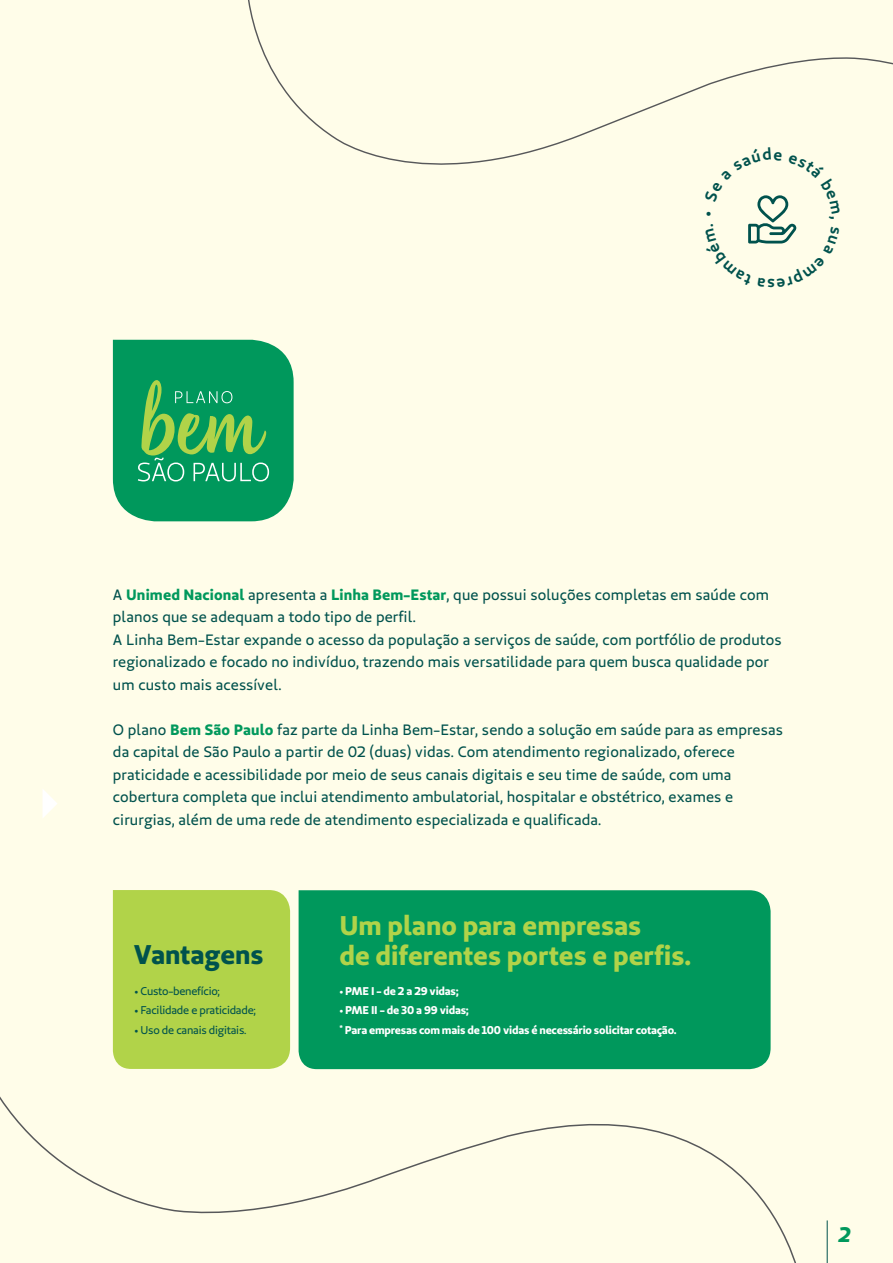
<style>
.page{position:relative;width:893px;height:1263px;background:#fffde9}
.page>*{position:absolute;margin:0;border:0;box-sizing:border-box;transform-origin:0 0}
.t1{font:27px/30px "Unimed Sans 2020 Bold";color:#b1d349}
.t2{font:27px "Unimed Sans 2020 Bold";color:#00524d}
.t3{font:italic 21px "Unimed Sans 2020 Bold";color:#00985c}
.t4{font:15px/22.5px "Unimed Sans 2020 Regular";letter-spacing:.01em;color:#00524d}
.t5{font:11.25px/19.5px "Unimed Sans 2020 Bold";letter-spacing:-.02em;color:#fff}
.t6{font:11.25px "Unimed Sans 2020 Regular";letter-spacing:-.02em;color:#00524d}
.s1{font-family:"Unimed Sans 2020 Bold";color:#00985c}
</style>
<div class="page">
<div style="left:113px;top:890px;width:177px;height:172px;background:#b1d349"></div>
<div style="left:299px;top:890px;width:472px;height:172px;background:#00985c"></div>
<svg style="left:43px;top:790px;width:14px;height:28px"></svg>
<hr style="left:827px;top:1220px;width:1px;height:43px;background:#00524d">
<svg style="left:113px;top:340px;width:181px;height:181px;background:#1da262"></svg>
<svg style="left:248px;top:0;width:645px;height:165px"></svg>
<svg style="left:0;top:1062px;width:796px;height:201px"></svg>
<svg style="left:704px;top:148px;width:136px;height:96px"></svg>
<p class="t4" style="left:113px;top:583px;width:670px">A <span class="s1">Unimed Nacional</span> apresenta a <span class="s1">Linha Bem-Estar</span>, que possui soluções completas em saúde com planos que se adequam a todo tipo de perfil.<br>A Linha Bem-Estar expande o acesso da população a serviços de saúde, com portfólio de produtos regionalizado e focado no indivíduo, trazendo mais versatilidade para quem busca qualidade por um custo mais acessível.</p>
<p class="t4" style="left:113px;top:718px;width:671px">O plano <span class="s1">Bem São Paulo</span> faz parte da Linha Bem-Estar, sendo a solução em saúde para as empresas da capital de São Paulo a partir de 02 (duas) vidas. Com atendimento regionalizado, oferece praticidade e acessibilidade por meio de seus canais digitais e seu time de saúde, com uma cobertura completa que inclui atendimento ambulatorial, hospitalar e obstétrico, exames e cirurgias, além de uma rede de atendimento especializada e qualificada.</p>
<h1 class="t2" style="left:134px;top:936px;width:131px">Vantagens</h1>
<p class="t6" style="left:134px;top:984px;width:87px">• Custo-benefício;</p>
<p class="t6" style="left:134px;top:1003px;width:123px">• Facilidade e praticidade;</p>
<p class="t6" style="left:134px;top:1023px;width:114px">• Uso de canais digitais.</p>
<h1 class="t1" style="left:339px;top:910px;width:353px">Um plano para empresas<br>de diferentes portes e perfis.</h1>
<p class="t5" style="left:339px;top:981px;width:121px">• PME I - de 2 a 29 vidas;</p>
<p class="t5" style="left:339px;top:1000px;width:339px">• PME II - de 30 a 99 vidas;<br><sup>*</sup> Para empresas com mais de 100 vidas é necessário solicitar cotação.</p>
<h2 class="t3" style="left:838px;top:1220px;width:14px">2</h2>
</div>
